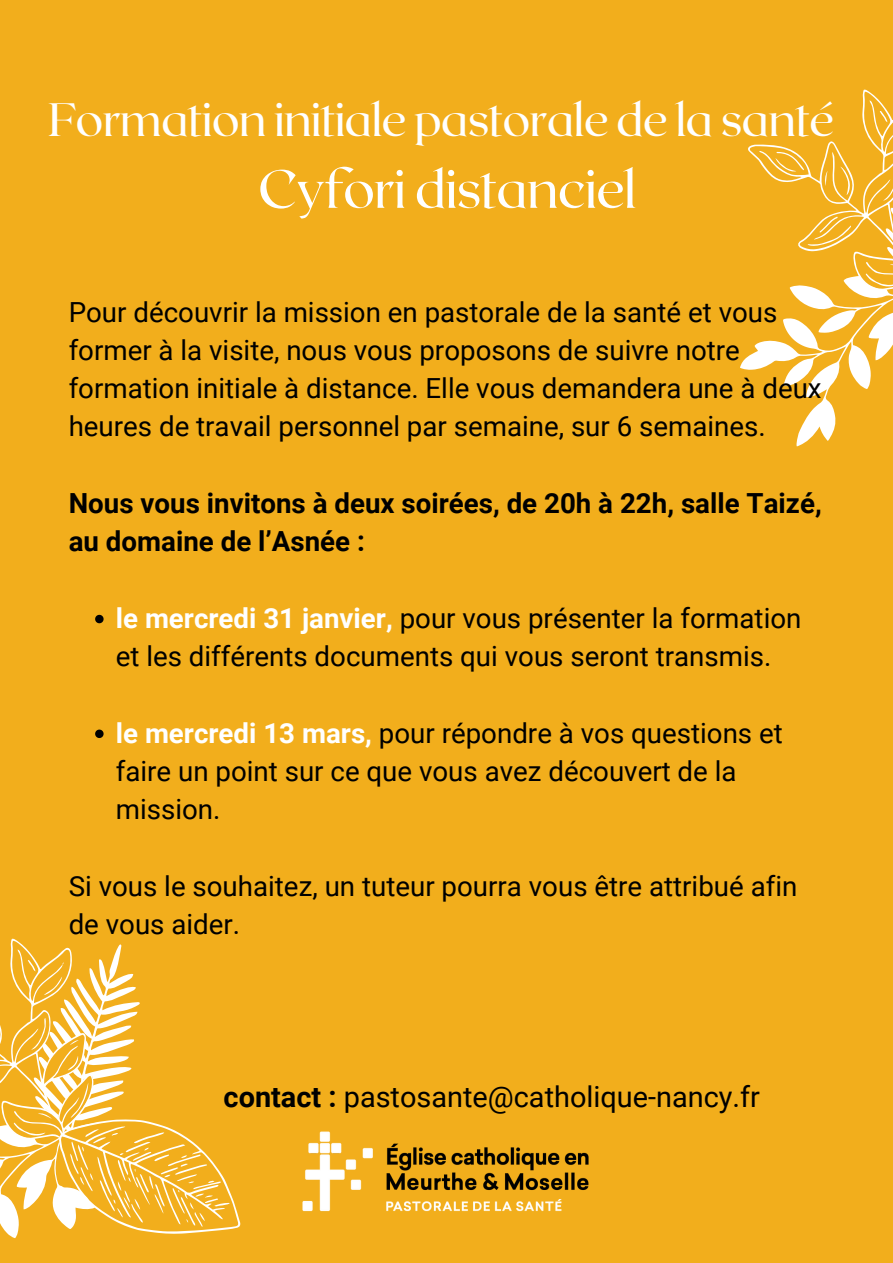
<style>
.page{position:relative;width:893px;height:1263px;background:#f2ae1c}
.page>*{position:absolute;margin:0;border:0;box-sizing:border-box;transform-origin:0 0}
.t1{font:53.47px "Roxborough CF";letter-spacing:-.02em;color:#fff}
.t2{font:46.72px "Roxborough CF";letter-spacing:-.02em;color:#fff}
.t3{font:28.88px "Roboto";color:#000}
.t4{font:27.67px/38.2px "Roboto";color:#000}
.t5{font:700 27.67px/38.2px "Roboto";color:#000}
.s1{font-weight:700;color:#fff}
.s2{font-weight:700}
</style>
<div class="page">
<svg style="left:740px;top:89px;width:153px;height:357px"></svg>
<svg style="left:0;top:938px;width:241px;height:301px"></svg>
<svg style="left:95px;top:615px;width:9px;height:8px"></svg>
<svg style="left:95px;top:729px;width:9px;height:9px"></svg>
<img style="left:302px;top:1131px;width:287px;height:81px">
<p class="t2" style="left:48px;top:89px;width:788px">Formation initiale pastorale de la santé</p>
<p class="t1" style="left:258px;top:154px;width:380px">Cyfori distanciel</p>
<p class="t4" style="left:69px;top:293px;width:754px">Pour découvrir la mission en pastorale de la santé et vous former à la visite, nous vous proposons de suivre notre formation initiale à distance. Elle vous demandera une à deux heures de travail personnel par semaine, sur 6 semaines.</p>
<p class="t5" style="left:69px;top:484px;width:754px">Nous vous invitons à deux soirées, de 20h à 22h, salle Taizé, au domaine de l’Asnée :</p>
<p class="t4" style="left:116px;top:599px;width:687px"><span class="s1">le mercredi 31 janvier,</span> pour vous présenter la formation et les différents documents qui vous seront transmis.</p>
<p class="t4" style="left:116px;top:714px;width:668px"><span class="s1">le mercredi 13 mars,</span> pour répondre à vos questions et faire un point sur ce que vous avez découvert de la mission.</p>
<p class="t4" style="left:69px;top:867px;width:730px">Si vous le souhaitez, un tuteur pourra vous être attribué afin de vous aider.</p>
<p class="t3" style="left:224px;top:1080px;width:538px"><span class="s2">contact :</span> pastosante@catholique-nancy.fr</p>
</div>
